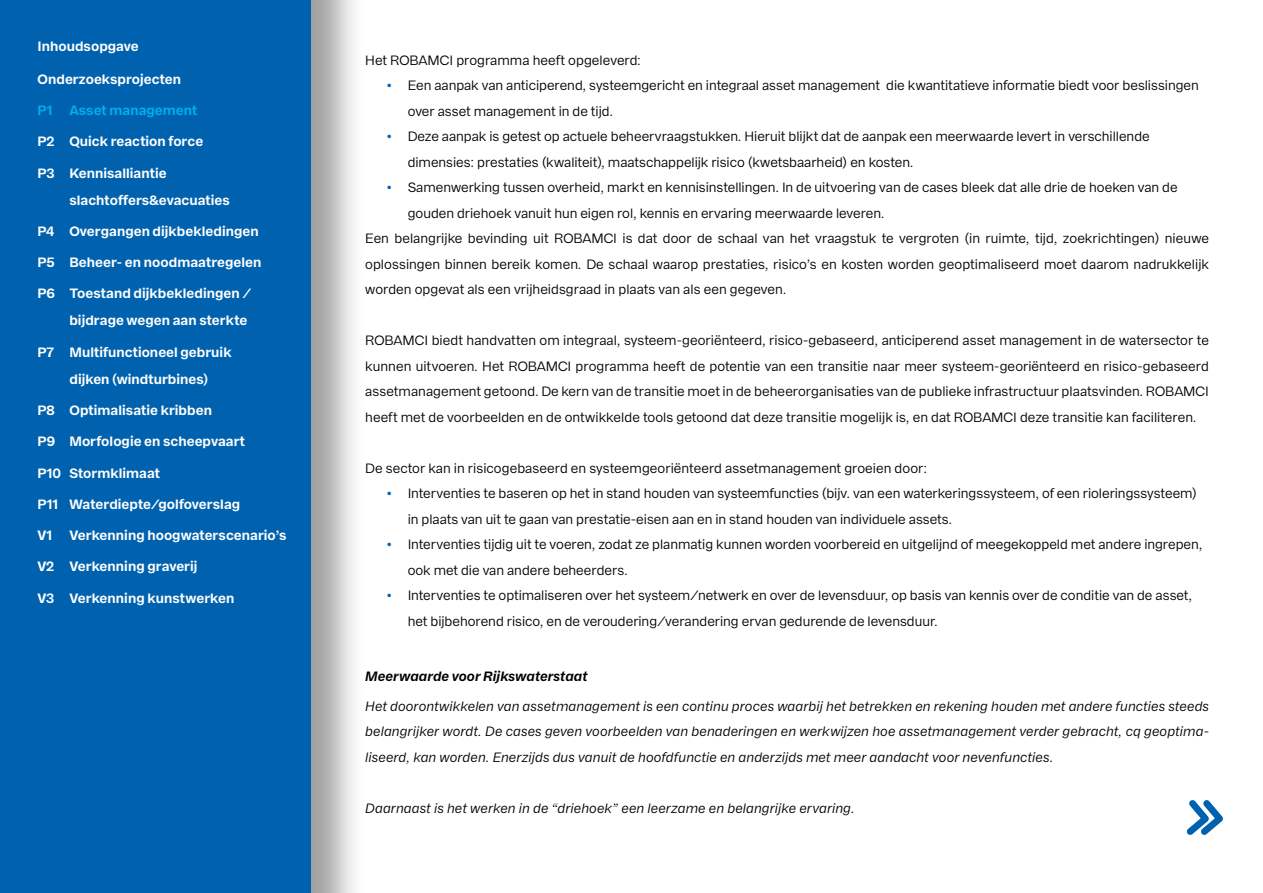
<style>
.page{position:relative;width:1263px;height:893px;background:#fff}
.page>*{position:absolute;margin:0;border:0;box-sizing:border-box;transform-origin:0 0}
.t1{font:13.5px/25.5px "Franca";color:#000}
.t2{font:700 13.5px/27px "Franca";letter-spacing:.005em;color:#fff}
.t3{font:italic 13.5px/25.5px "Franca";letter-spacing:.01em;color:#000;text-align:justify}
.t4{font:italic 700 13.5px "Franca";letter-spacing:.005em;color:#000}
.t5{font:700 13.5px "Franca";letter-spacing:.005em;color:#00aeef}
.s1{color:#0062af}
</style>
<div class="page">
<div style="left:0;top:0;width:366px;height:893px;background:#000;opacity:.38"></div>
<div style="left:0;top:0;width:310px;height:893px;background:#0062af"></div>
<svg style="left:1186px;top:800px;width:37px;height:35px"></svg>
<p class="t2" style="left:37px;top:33px;width:103px">Inhoudsopgave</p>
<p class="t2" style="left:37px;top:66px;width:145px">Onderzoeksprojecten</p>
<p class="t5" style="left:37px;top:102px;width:162px">P1 Asset management</p>
<p class="t2" style="left:37px;top:128px;width:167px">P2 Quick reaction force</p>
<p class="t2" style="left:69px;top:160px;width:162px;text-indent:-32px">P3 Kennisalliantie slachtoffers&amp;evacuaties</p>
<p class="t2" style="left:38px;top:218px;width:223px">P4 Overgangen dijkbekledingen</p>
<p class="t2" style="left:38px;top:249px;width:225px">P5 Beheer- en noodmaatregelen</p>
<p class="t2" style="left:38px;top:280px;width:215px;text-align:right">P6 Toestand dijkbekledingen / bijdrage wegen aan sterkte</p>
<p class="t2" style="left:69px;top:339px;width:164px;text-indent:-32px">P7 Multifunctioneel gebruik dijken (windturbines)</p>
<p class="t2" style="left:38px;top:397px;width:176px">P8 Optimalisatie kribben</p>
<p class="t2" style="left:38px;top:428px;width:209px">P9 Morfologie en scheepvaart</p>
<p class="t2" style="left:38px;top:459px;width:124px">P10 Stormklimaat</p>
<p class="t2" style="left:38px;top:491px;width:204px">P11 Waterdiepte/golfoverslag</p>
<p class="t2" style="left:38px;top:522px;width:16px">V1</p>
<p class="t2" style="left:69px;top:522px;width:218px">Verkenning hoogwaterscenario’s</p>
<p class="t2" style="left:38px;top:553px;width:161px">V2 Verkenning graverij</p>
<p class="t2" style="left:38px;top:584px;width:198px">V3 Verkenning kunstwerken</p>
<p class="t1" style="left:365px;top:47px;width:277px">Het ROBAMCI programma heeft opgeleverd:</p>
<p class="t1" style="left:408px;top:73px;width:793px;text-indent:-21px"><span class="s1">•</span> Een aanpak van anticiperend, systeemgericht en integraal asset management die kwantitatieve informatie biedt voor beslissingen over asset management in de tijd.</p>
<p class="t1" style="left:408px;top:124px;width:743px;text-indent:-21px"><span class="s1">•</span> Deze aanpak is getest op actuele beheervraagstukken. Hieruit blijkt dat de aanpak een meerwaarde levert in verschillende dimensies: prestaties (kwaliteit), maatschappelijk risico (kwetsbaarheid) en kosten.</p>
<p class="t1" style="left:386px;top:175px;width:793px"><span class="s1">•</span> Samenwerking tussen overheid, markt en kennisinstellingen. In de uitvoering van de cases bleek dat alle drie de hoeken van de</p>
<p class="t1" style="left:408px;top:200px;width:478px">gouden driehoek vanuit hun eigen rol, kennis en ervaring meerwaarde leveren.</p>
<p class="t1" style="left:365px;top:226px;width:845px">Een belangrijke bevinding uit ROBAMCI is dat door de schaal van het vraagstuk te vergroten (in ruimte, tijd, zoekrichtingen) nieuwe</p>
<p class="t1" style="left:365px;top:251px;width:845px">oplossingen binnen bereik komen. De schaal waarop prestaties, risico’s en kosten worden geoptimaliseerd moet daarom nadrukkelijk</p>
<p class="t1" style="left:365px;top:277px;width:423px">worden opgevat als een vrijheidsgraad in plaats van als een gegeven.</p>
<p class="t1" style="left:365px;top:328px;width:845px;text-align:justify">ROBAMCI biedt handvatten om integraal, systeem-georiënteerd, risico-gebaseerd, anticiperend asset management in de watersector te kunnen uitvoeren. Het ROBAMCI programma heeft de potentie van een transitie naar meer systeem-georiënteerd en risico-gebaseerd assetmanagement getoond. De kern van de transitie moet in de beheerorganisaties van de publieke infrastructuur plaatsvinden. ROBAMCI heeft met de voorbeelden en de ontwikkelde tools getoond dat deze transitie mogelijk is, en dat ROBAMCI deze transitie kan faciliteren.</p>
<p class="t1" style="left:365px;top:455px;width:563px">De sector kan in risicogebaseerd en systeemgeoriënteerd assetmanagement groeien door:</p>
<p class="t1" style="left:408px;top:481px;width:791px;text-indent:-21px"><span class="s1">•</span> Interventies te baseren op het in stand houden van systeemfuncties (bijv. van een waterkeringssysteem, of een rioleringssysteem) in plaats van uit te gaan van prestatie-eisen aan en in stand houden van individuele assets.</p>
<p class="t1" style="left:408px;top:532px;width:796px;text-indent:-21px"><span class="s1">•</span> Interventies tijdig uit te voeren, zodat ze planmatig kunnen worden voorbereid en uitgelijnd of meegekoppeld met andere ingrepen, ook met die van andere beheerders.</p>
<p class="t1" style="left:408px;top:583px;width:786px;text-indent:-21px"><span class="s1">•</span> Interventies te optimaliseren over het systeem/netwerk en over de levensduur, op basis van kennis over de conditie van de asset, het bijbehorend risico, en de veroudering/verandering ervan gedurende de levensduur.</p>
<p class="t4" style="left:365px;top:668px;width:224px">Meerwaarde voor Rijkswaterstaat</p>
<p class="t3" style="left:365px;top:693px;width:845px">Het doorontwikkelen van assetmanagement is een continu proces waarbij het betrekken en rekening houden met andere functies steeds belangrijker wordt. De cases geven voorbeelden van benaderingen en werkwijzen hoe assetmanagement verder gebracht, cq geoptima&shy;liseerd, kan worden. Enerzijds dus vanuit de hoofdfunctie en anderzijds met meer aandacht voor nevenfuncties.</p>
<p class="t3" style="left:365px;top:795px;width:491px">Daarnaast is het werken in de “driehoek” een leerzame en belangrijke ervaring.</p>
</div>
